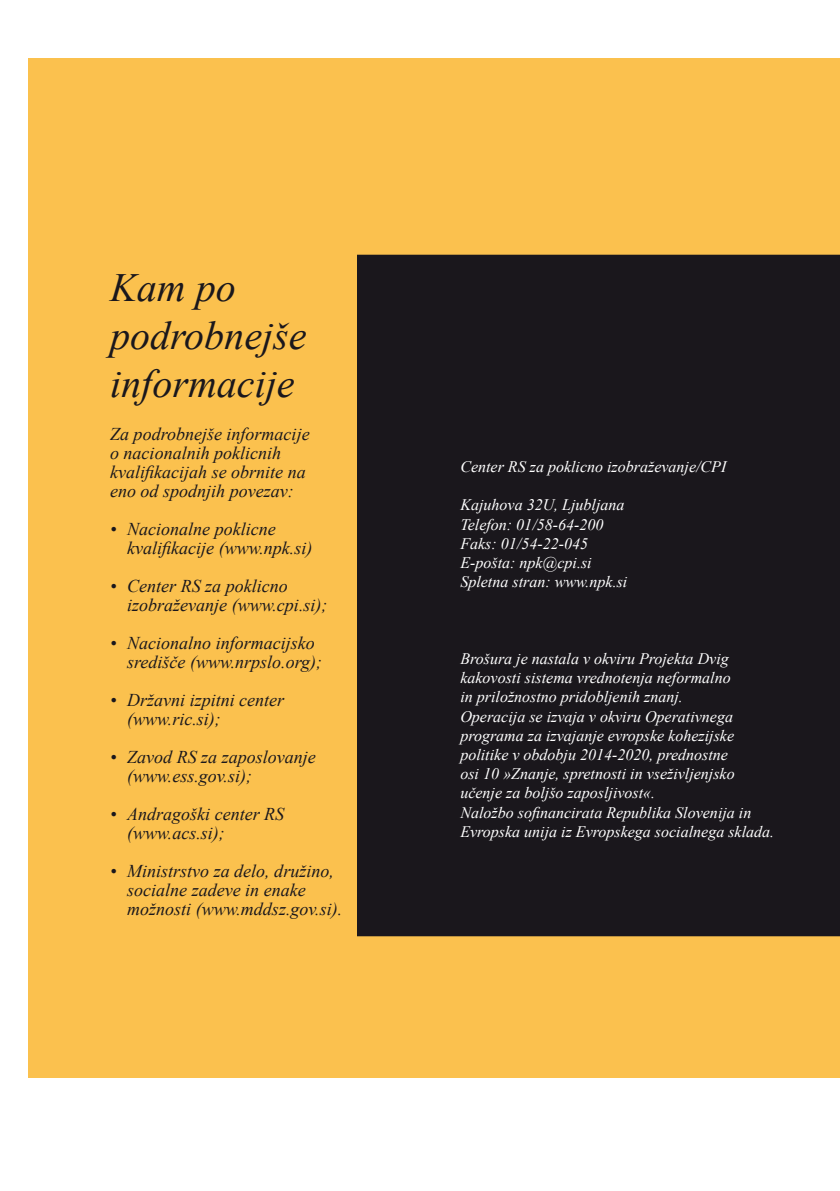
<style>
.page{position:relative;width:840px;height:1191px;background:#fff}
.page>*{position:absolute;margin:0;border:0;box-sizing:border-box;transform-origin:0 0}
.t1{font:italic 40px/48px "Times New Roman";color:#1a171c}
.t2{font:italic 18px/19px "Times New Roman";color:#1a171c}
.t3{font:italic 16px/19.2px "Times New Roman";color:#fff}
</style>
<div class="page">
<div style="left:28px;top:58px;width:811px;height:1019px;background:#fbc14e"></div>
<div style="left:357px;top:255px;width:482px;height:681px;background:#1a171c"></div>
<p class="t1" style="left:110px;top:263px;width:198px">Kam po podrobnejše</p>
<p class="t1" style="left:110px;top:359px;width:186px">informacije</p>
<p class="t2" style="left:110px;top:424px;width:201px">Za podrobnejše informacije</p>
<p class="t2" style="left:110px;top:443px;width:197px">o nacionalnih poklicnih kvalifikacijah se obrnite na eno od spodnjih povezav:</p>
<p class="t2" style="left:110px;top:519px;width:167px">• Nacionalne poklicne</p>
<p class="t2" style="left:127px;top:538px;width:187px">kvalifikacije (www.npk.si)</p>
<p class="t2" style="left:110px;top:576px;width:179px">• Center RS za poklicno</p>
<p class="t2" style="left:127px;top:595px;width:202px">izobraževanje (www.cpi.si);</p>
<p class="t2" style="left:127px;top:633px;width:196px;text-indent:-17px">• Nacionalno informacijsko središče (www.nrpslo.org);</p>
<p class="t2" style="left:127px;top:690px;width:158px;text-indent:-17px">• Državni izpitni center (www.ric.si);</p>
<p class="t2" style="left:110px;top:747px;width:207px">• Zavod RS za zaposlovanje</p>
<p class="t2" style="left:127px;top:766px;width:126px">(www.ess.gov.si);</p>
<p class="t2" style="left:110px;top:804px;width:175px">• Andragoški center RS</p>
<p class="t2" style="left:127px;top:823px;width:99px">(www.acs.si);</p>
<p class="t2" style="left:127px;top:861px;width:216px;text-indent:-17px">• Ministrstvo za delo, družino, socialne zadeve in enake možnosti (www.mddsz.gov.si).</p>
<p class="t3" style="left:460px;top:456px;width:267px">Center RS za poklicno izobraževanje/CPI</p>
<p class="t3" style="left:460px;top:495px;width:166px">Kajuhova 32U, Ljubljana</p>
<p class="t3" style="left:460px;top:514px;width:144px">Telefon: 01/58-64-200</p>
<p class="t3" style="left:460px;top:533px;width:129px">Faks: 01/54-22-045</p>
<p class="t3" style="left:460px;top:552px;width:133px">E-pošta: npk@cpi.si</p>
<p class="t3" style="left:460px;top:572px;width:168px">Spletna stran: www.npk.si</p>
<p class="t3" style="left:460px;top:648px;width:272px">Brošura je nastala v okviru Projekta Dvig kakovosti sistema vrednotenja neformalno in priložnostno pridobljenih znanj.</p>
<p class="t3" style="left:460px;top:706px;width:276px">Operacija se izvaja v okviru Operativnega programa za izvajanje evropske kohezijske politike v obdobju 2014-2020, prednostne osi 10 »Znanje, spretnosti in vseživljenjsko učenje za boljšo zaposljivost«.</p>
<p class="t3" style="left:460px;top:802px;width:315px">Naložbo sofinancirata Republika Slovenija in<br>Evropska unija iz Evropskega socialnega sklada.</p>
</div>
